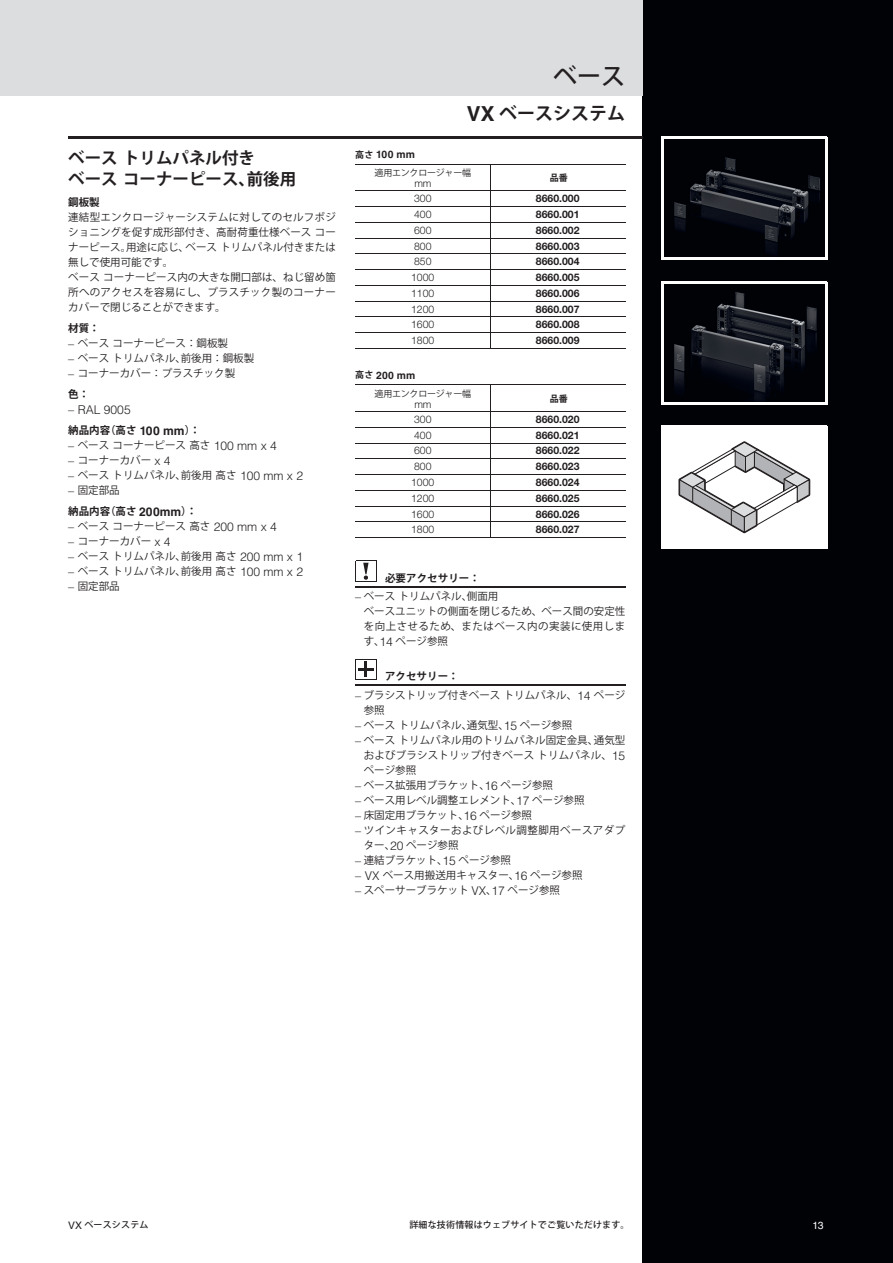
<style>
.page{position:relative;width:893px;height:1263px;background:#fff}
.page>*{position:absolute;margin:0;border:0;box-sizing:border-box;transform-origin:0 0}
.t1{font:500 24px "Koz Go Pro";color:#231f20}
.t2{font:700 18px "Koz Go Pro";color:#231f20}
.t3{font:700 16.5px/21px "Koz Go Pro";color:#231f20}
.t4{font:300 12.15px "Helvetica LT Std";color:#231f20}
.t5{font:10.5px/15px "Koz Go Pro";color:#231f20}
.t6{font:700 10.5px "Neue Helvetica For Rittal";letter-spacing:.005em;color:#231f20}
.t7{font:300 10.5px "Neue Helvetica For Rittal";letter-spacing:.005em;color:#231f20}
.t8{font:700 10.5px/21px "Koz Go Pro";letter-spacing:.005em;color:#231f20}
.t9{font:10.5px/15px "Koz Go Pro";letter-spacing:.04em;color:#231f20}
.t10{font:700 10.35px "Helvetica LT Std";letter-spacing:.005em;color:#231f20}
.t11{font:300 10.35px "Helvetica LT Std";color:#231f20}
.t12{font:10.35px "Helvetica LT Std";color:#fff}
.t13{font:500 9px "Koz Go Pro";letter-spacing:.02em;color:#231f20}
.t14{font:9px "Koz Go Pro";letter-spacing:-.03em;color:#231f20}
.t15{font:700 9px "Koz Go Pro";color:#231f20}
.s1{font-family:"Helvetica LT Std";font-weight:300;font-size:12.15px}
.s2{font-weight:700}
.s3{font-family:"Helvetica LT Std";font-size:12.15px}
.s4{font-weight:400}
.s5{font-family:"Helvetica LT Std";font-size:20.7px}
.s6{font-family:"Koz Go Pro";font-size:9px}
.s7{font-family:"Helvetica LT Std";font-weight:400;font-size:10.35px}
</style>
<div class="page">
<div style="left:642px;top:0;width:251px;height:1263px;background:#000206"></div>
<hr style="left:68px;top:136px;width:574px;height:2px;background:#231f20">
<img style="left:664px;top:139px;width:161px;height:119px">
<img style="left:664px;top:283px;width:161px;height:119px">
<hr style="left:662px;top:136px;width:165px;height:3px;background:#fff">
<hr style="left:825px;top:137px;width:2px;height:123px;background:#fff">
<hr style="left:661px;top:258px;width:165px;height:2px;background:#fff">
<hr style="left:661px;top:136px;width:3px;height:123px;background:#fff">
<hr style="left:662px;top:281px;width:165px;height:2px;background:#fff">
<hr style="left:825px;top:282px;width:2px;height:122px;background:#fff">
<hr style="left:661px;top:402px;width:165px;height:2px;background:#fff">
<hr style="left:661px;top:281px;width:3px;height:122px;background:#fff">
<hr style="left:355px;top:586px;width:270px;height:1px;background:#231f20">
<svg style="left:355px;top:560px;width:22px;height:22px"></svg>
<hr style="left:355px;top:684px;width:270px;height:1px;background:#231f20">
<svg style="left:355px;top:659px;width:22px;height:21px"></svg>
<hr style="left:490px;top:164px;width:1px;height:184px;background:#231f20">
<hr style="left:355px;top:164px;width:270px;height:1px;background:#231f20">
<hr style="left:355px;top:191px;width:270px;height:1px;background:#231f20">
<hr style="left:355px;top:206px;width:270px;height:1px;background:#231f20">
<hr style="left:355px;top:222px;width:270px;height:1px;background:#231f20">
<hr style="left:355px;top:238px;width:270px;height:1px;background:#231f20">
<hr style="left:355px;top:254px;width:270px;height:1px;background:#231f20">
<hr style="left:355px;top:269px;width:270px;height:1px;background:#231f20">
<hr style="left:355px;top:285px;width:270px;height:1px;background:#231f20">
<hr style="left:355px;top:301px;width:270px;height:1px;background:#231f20">
<hr style="left:355px;top:317px;width:270px;height:1px;background:#231f20">
<hr style="left:355px;top:332px;width:270px;height:1px;background:#231f20">
<hr style="left:355px;top:348px;width:270px;height:1px;background:#231f20">
<hr style="left:490px;top:385px;width:1px;height:153px;background:#231f20">
<hr style="left:355px;top:385px;width:270px;height:1px;background:#231f20">
<hr style="left:355px;top:411px;width:270px;height:1px;background:#231f20">
<hr style="left:355px;top:427px;width:270px;height:1px;background:#231f20">
<hr style="left:355px;top:443px;width:270px;height:1px;background:#231f20">
<hr style="left:355px;top:459px;width:270px;height:1px;background:#231f20">
<hr style="left:355px;top:474px;width:270px;height:1px;background:#231f20">
<hr style="left:355px;top:490px;width:270px;height:1px;background:#231f20">
<hr style="left:355px;top:506px;width:270px;height:1px;background:#231f20">
<hr style="left:355px;top:522px;width:270px;height:1px;background:#231f20">
<hr style="left:355px;top:537px;width:270px;height:1px;background:#231f20">
<div style="left:661px;top:425px;width:166px;height:124px;background:#fff"></div>
<svg style="left:678px;top:441px;width:132px;height:92px"></svg>
<div style="left:0;top:0;width:642px;height:95px;background:#dcdddf"></div>
<h3 class="t3" style="left:68px;top:149px;width:230px">ベーストリムパネル付き<br>ベースコーナーピース、前後用</h3>
<p class="t8" style="left:68px;top:193px;width:33px">鋼板製</p>
<p class="t5" style="left:68px;top:210px;width:269px">連結型エンクロージャーシステムに対してのセルフポジショニングを促す成形部付き、高耐荷重仕様ベースコーナーピース。用途に応じ、ベーストリムパネル付きまたは無しで使用可能です。<br>ベースコーナーピース内の大きな開口部は、ねじ留め箇所へのアクセスを容易にし、プラスチック製のコーナーカバーで閉じることができます。</p>
<p class="t8" style="left:68px;top:319px;width:33px">材質：</p>
<p class="t5" style="left:68px;top:336px;width:161px"><span class="s1">–</span> ベースコーナーピース：鋼板製</p>
<p class="t5" style="left:68px;top:351px;width:188px"><span class="s1">–</span> ベーストリムパネル、前後用：鋼板製</p>
<p class="t5" style="left:68px;top:363px;width:168px;line-height:21px"><span class="s1">–</span> コーナーカバー：プラスチック製<span class="s2">色：</span></p>
<p class="t4" style="left:68px;top:402px;width:64px">– RAL 9005</p>
<p class="t8" style="left:68px;top:421px;width:134px">納品内容（高さ <span class="s3">100 mm</span>）：</p>
<p class="t5" style="left:68px;top:438px;width:210px"><span class="s1">–</span> ベースコーナーピース高さ <span class="s1">100 mm x 4</span></p>
<p class="t5" style="left:68px;top:453px;width:104px"><span class="s1">–</span> コーナーカバー <span class="s1">x 4</span></p>
<p class="t5" style="left:68px;top:468px;width:236px"><span class="s1">–</span> ベーストリムパネル、前後用高さ <span class="s1">100 mm x 2</span></p>
<p class="t8" style="left:68px;top:481px;width:130px"><span class="s1">–</span> <span class="s4">固定部品<br></span>納品内容（高さ <span class="s3">200mm</span>）：</p>
<p class="t5" style="left:68px;top:519px;width:210px"><span class="s1">–</span> ベースコーナーピース高さ <span class="s1">200 mm x 4</span></p>
<p class="t5" style="left:68px;top:534px;width:104px"><span class="s1">–</span> コーナーカバー <span class="s1">x 4</span></p>
<p class="t5" style="left:68px;top:549px;width:236px"><span class="s1">–</span> ベーストリムパネル、前後用高さ <span class="s1">200 mm x 1</span></p>
<p class="t5" style="left:68px;top:564px;width:236px"><span class="s1">–</span> ベーストリムパネル、前後用高さ <span class="s1">100 mm x 2</span></p>
<p class="t5" style="left:68px;top:579px;width:53px"><span class="s1">–</span> 固定部品</p>
<h1 class="t1" style="left:553px;top:61px;width:73px">ベース</h1>
<h2 class="t2" style="left:467px;top:102px;width:160px"><span class="s5">VX</span> ベースシステム</h2>
<p class="t10" style="left:355px;top:148px;width:61px"><span class="s6">高さ</span> 100 mm</p>
<p class="t14" style="left:375px;top:166px;width:98px">適用エンクロージャー幅</p>
<p class="t11" style="left:414px;top:176px;width:18px">mm</p>
<p class="t15" style="left:550px;top:172px;width:20px">品番</p>
<p class="t7" style="left:414px;top:192px;width:19px">300</p>
<p class="t6" style="left:536px;top:192px;width:45px">8660.000</p>
<p class="t7" style="left:414px;top:208px;width:19px">400</p>
<p class="t6" style="left:536px;top:208px;width:45px">8660.001</p>
<p class="t7" style="left:414px;top:224px;width:19px">600</p>
<p class="t6" style="left:536px;top:224px;width:45px">8660.002</p>
<p class="t7" style="left:414px;top:239px;width:19px">800</p>
<p class="t6" style="left:536px;top:239px;width:45px">8660.003</p>
<p class="t7" style="left:414px;top:255px;width:19px">850</p>
<p class="t6" style="left:536px;top:255px;width:45px">8660.004</p>
<p class="t7" style="left:411px;top:271px;width:25px">1000</p>
<p class="t6" style="left:536px;top:271px;width:45px">8660.005</p>
<p class="t7" style="left:411px;top:287px;width:25px">1100</p>
<p class="t6" style="left:536px;top:287px;width:45px">8660.006</p>
<p class="t7" style="left:411px;top:302px;width:25px">1200</p>
<p class="t6" style="left:536px;top:302px;width:45px">8660.007</p>
<p class="t7" style="left:411px;top:318px;width:25px">1600</p>
<p class="t6" style="left:536px;top:318px;width:45px">8660.008</p>
<p class="t7" style="left:411px;top:334px;width:25px">1800</p>
<p class="t6" style="left:536px;top:334px;width:45px">8660.009</p>
<p class="t10" style="left:355px;top:369px;width:62px"><span class="s6">高さ</span> 200 mm</p>
<p class="t14" style="left:375px;top:388px;width:98px">適用エンクロージャー幅</p>
<p class="t11" style="left:414px;top:398px;width:18px">mm</p>
<p class="t15" style="left:550px;top:393px;width:20px">品番</p>
<p class="t7" style="left:414px;top:413px;width:19px">300</p>
<p class="t6" style="left:536px;top:413px;width:45px">8660.020</p>
<p class="t7" style="left:414px;top:429px;width:19px">400</p>
<p class="t6" style="left:536px;top:428px;width:45px">8660.021</p>
<p class="t7" style="left:414px;top:444px;width:19px">600</p>
<p class="t6" style="left:536px;top:444px;width:45px">8660.022</p>
<p class="t7" style="left:414px;top:460px;width:19px">800</p>
<p class="t6" style="left:536px;top:460px;width:45px">8660.023</p>
<p class="t7" style="left:411px;top:476px;width:25px">1000</p>
<p class="t6" style="left:536px;top:476px;width:45px">8660.024</p>
<p class="t7" style="left:411px;top:492px;width:25px">1200</p>
<p class="t6" style="left:536px;top:491px;width:45px">8660.025</p>
<p class="t7" style="left:411px;top:507px;width:25px">1600</p>
<p class="t6" style="left:536px;top:507px;width:45px">8660.026</p>
<p class="t7" style="left:411px;top:523px;width:25px">1800</p>
<p class="t6" style="left:536px;top:523px;width:45px">8660.027</p>
<p class="t8" style="left:385px;top:568px;width:96px">必要アクセサリー：</p>
<p class="t5" style="left:364px;top:589px;width:263px;text-indent:-9px"><span class="s1">–</span> ベーストリムパネル、側面用<br>ベースユニットの側面を閉じるため、ベース間の安定性を向上させるため、またはベース内の実装に使用します、<span class="s1">14</span> ページ参照</p>
<p class="t8" style="left:385px;top:666px;width:75px">アクセサリー：</p>
<p class="t5" style="left:364px;top:688px;width:263px;text-indent:-9px"><span class="s1">–</span> ブラシストリップ付きベーストリムパネル、<span class="s1">14</span> ページ参照</p>
<p class="t5" style="left:355px;top:718px;width:218px"><span class="s1">–</span> ベーストリムパネル、通気型、<span class="s1">15</span> ページ参照</p>
<p class="t5" style="left:364px;top:733px;width:263px;text-align:justify;text-indent:-9px"><span class="s1">–</span> ベーストリムパネル用のトリムパネル固定金具、通気型およびブラシストリップ付きベーストリムパネル、<span class="s1">15</span>ページ参照</p>
<p class="t5" style="left:355px;top:778px;width:199px"><span class="s1">–</span> ベース拡張用ブラケット、<span class="s1">16</span> ページ参照</p>
<p class="t5" style="left:355px;top:793px;width:231px"><span class="s1">–</span> ベース用レベル調整エレメント、<span class="s1">17</span> ページ参照</p>
<p class="t5" style="left:355px;top:808px;width:178px"><span class="s1">–</span> 床固定用ブラケット、<span class="s1">16</span> ページ参照</p>
<p class="t9" style="left:364px;top:823px;width:263px;text-indent:-9px"><span class="s1">–</span> ツインキャスターおよびレベル調整脚用ベースアダプター、<span class="s1">20</span> ページ参照</p>
<p class="t5" style="left:355px;top:853px;width:157px"><span class="s1">–</span> 連結ブラケット、<span class="s1">15</span> ページ参照</p>
<p class="t5" style="left:355px;top:868px;width:229px"><span class="s1">– VX</span> ベース用搬送用キャスター、<span class="s1">16</span> ページ参照</p>
<p class="t5" style="left:355px;top:883px;width:206px"><span class="s1">–</span> スペーサーブラケット <span class="s1">VX</span>、<span class="s1">17</span> ページ参照</p>
<p class="t13" style="left:68px;top:1219px;width:82px"><span class="s7">VX</span> ベースシステム</p>
<p class="t13" style="left:409px;top:1219px;width:222px">詳細な技術情報はウェブサイトでご覧いただけます。</p>
<p class="t12" style="left:812px;top:1219px;width:13px">13</p>
</div>
